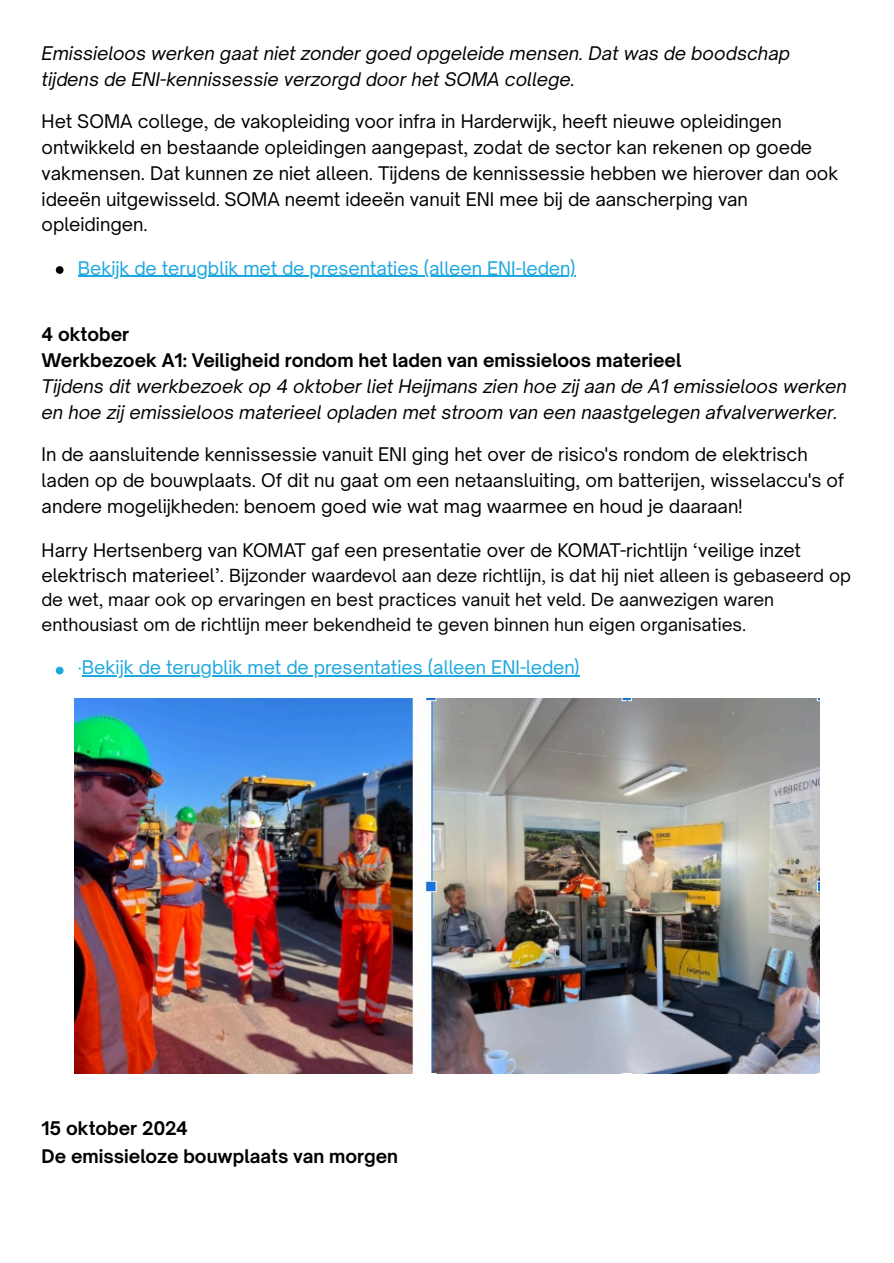
<style>
.page{position:relative;width:894px;height:1263px;background:#fff}
.page>*{position:absolute;margin:0;border:0;box-sizing:border-box;transform-origin:0 0}
.t1{font:18px/25.7px "Open Sauce One";color:#000}
.t2{font:italic 18px/25.8px "Open Sauce One";color:#000}
.t3{font:700 18px/25.8px "Open Sauce One";color:#000}
.t4{font:18px "Open Sauce One";color:#1ba7df}
.t5{font:17.25px/24.8px "Open Sauce One";color:#000}
.s1{font-size:18px}
.s2{font-family:"Open Sans";font-size:15.75px}
</style>
<div class="page">
<svg style="left:56px;top:266px;width:7px;height:8px"></svg>
<svg style="left:56px;top:667px;width:7px;height:7px"></svg>
<svg style="left:82px;top:675px;width:498px;height:2px"></svg>
<hr style="left:78px;top:276px;width:497px;height:1px;background:#1ba7df">
<hr style="left:82px;top:675px;width:497px;height:1px;background:#1ba7df">
<img style="left:74px;top:699px;width:745px;height:374px">
<p class="t2" style="left:42px;top:40px;width:749px">Emissieloos werken gaat niet zonder goed opgeleide mensen. Dat was de boodschap tijdens de ENI-kennissessie verzorgd door het SOMA college.</p>
<p class="t1" style="left:42px;top:109px;width:798px">Het SOMA college, de vakopleiding voor infra in Harderwijk, heeft nieuwe opleidingen ontwikkeld en bestaande opleidingen aangepast, zodat de sector kan rekenen op goede vakmensen. Dat kunnen ze niet alleen. Tijdens de kennissessie hebben we hierover dan ook ideeën uitgewisseld. SOMA neemt ideeën vanuit ENI mee bij de aanscherping van opleidingen.</p>
<p class="t4" style="left:78px;top:257px;width:499px">Bekijk de terugblik met de presentaties (alleen ENI-leden)</p>
<p class="t3" style="left:42px;top:321px;width:641px">4 oktober<br>Werkbezoek A1: Veiligheid rondom het laden van emissieloos materieel</p>
<p class="t2" style="left:42px;top:373px;width:806px">Tijdens dit werkbezoek op 4 oktober liet Heijmans zien hoe zij aan de A1 emissieloos werken en hoe zij emissieloos materieel opladen met stroom van een naastgelegen afvalverwerker.</p>
<p class="t1" style="left:42px;top:441px;width:803px">In de aansluitende kennissessie vanuit ENI ging het over de risico's rondom de elektrisch laden op de bouwplaats. Of dit nu gaat om een netaansluiting, om batterijen, wisselaccu's of andere mogelijkheden: benoem goed wie wat mag waarmee en houd je daaraan!</p>
<p class="t1" style="left:42px;top:537px;width:760px">Harry Hertsenberg van KOMAT gaf een presentatie over de KOMAT-richtlijn ‘veilige inzet</p>
<p class="t5" style="left:42px;top:563px;width:810px"><span class="s1">elektrisch materieel’.</span> Bijzonder waardevol aan deze richtlijn, is dat hij niet alleen is gebaseerd op de wet, maar ook op ervaringen en best practices vanuit het veld. De aanwezigen waren enthousiast om de richtlijn meer bekendheid te geven binnen hun eigen organisaties.</p>
<p class="t4" style="left:78px;top:656px;width:503px"><span class="s2">·</span>Bekijk de terugblik met de presentaties (alleen ENI-leden)</p>
<p class="t3" style="left:42px;top:1114px;width:358px;line-height:28.2px">15 oktober 2024<br>De emissieloze bouwplaats van morgen</p>
</div>
